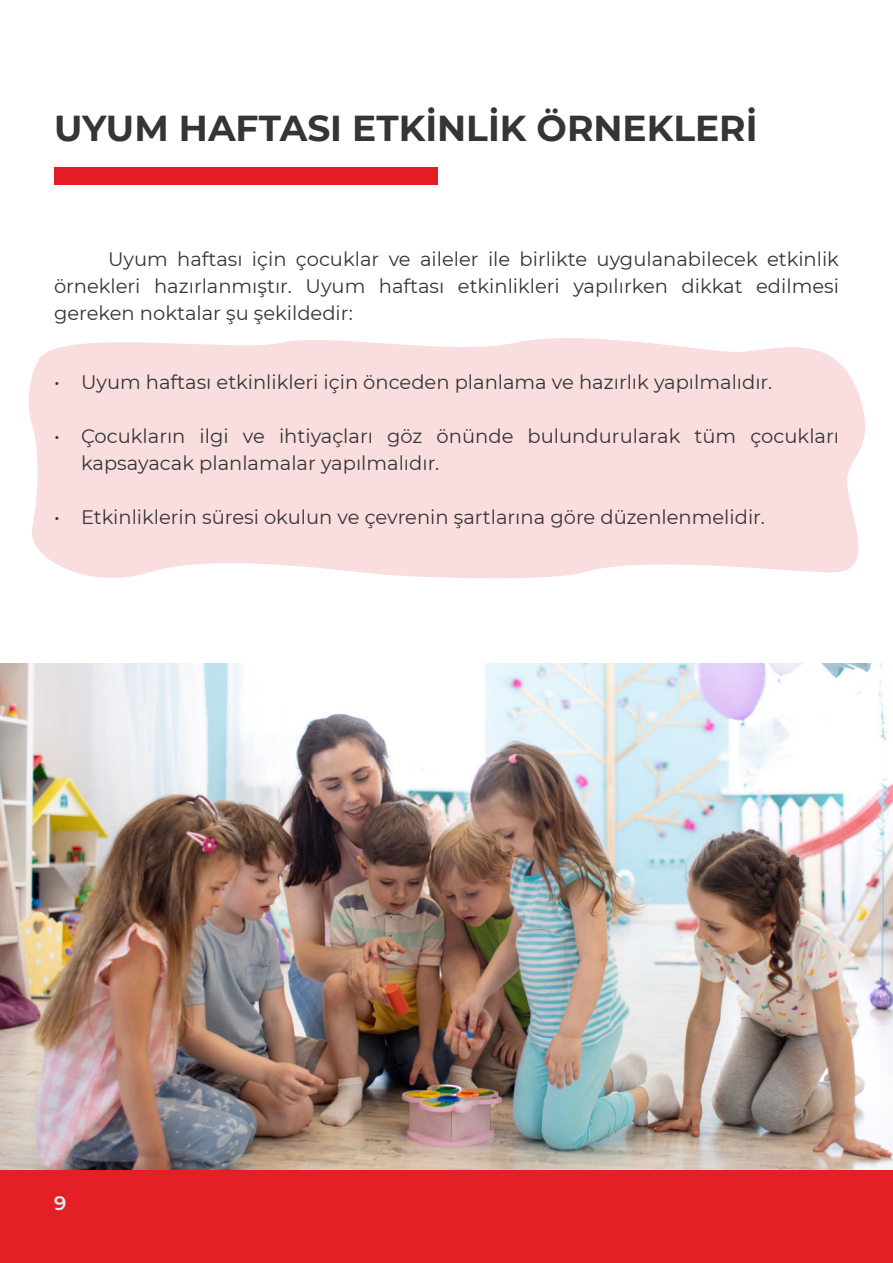
<style>
.page{position:relative;width:893px;height:1263px;background:#fff}
.page>*{position:absolute;margin:0;border:0;box-sizing:border-box;transform-origin:0 0}
.t1{font:700 36px "Montserrat";color:#363536}
.t2{font:19.5px/27px "Montserrat";color:#363536;text-align:justify}
.t3{font:600 19.5px "Montserrat";color:#ebebeb}
</style>
<div class="page">
<div style="left:54px;top:167px;width:383px;height:18px;background:#e31d26"></div>
<img style="left:0;top:663px;width:893px;height:508px">
<div style="left:0;top:1171px;width:893px;height:92px;background:#e41f25"></div>
<svg style="left:28px;top:338px;width:837px;height:241px;background:#fadfe0"></svg>
<h1 class="t1" style="left:54px;top:102px;width:705px">UYUM HAFTASI ETKİNLİK ÖRNEKLERİ</h1>
<p class="t2" style="left:54px;top:244px;width:786px;text-indent:54px">Uyum haftası için çocuklar ve aileler ile birlikte uygulanabilecek etkinlik örnekleri hazırlanmıştır. Uyum haftası etkinlikleri yapılırken dikkat edilmesi gereken noktalar şu şekildedir:</p>
<p class="t2" style="left:54px;top:368px;width:720px">• Uyum haftası etkinlikleri için önceden planlama ve hazırlık yapılmalıdır.</p>
<p class="t2" style="left:81px;top:422px;width:759px;text-indent:-27px">• Çocukların ilgi ve ihtiyaçları göz önünde bulundurularak tüm çocukları kapsayacak planlamalar yapılmalıdır.</p>
<p class="t2" style="left:54px;top:503px;width:712px">• Etkinliklerin süresi okulun ve çevrenin şartlarına göre düzenlenmelidir.</p>
<p class="t3" style="left:54px;top:1192px;width:14px">9</p>
</div>
